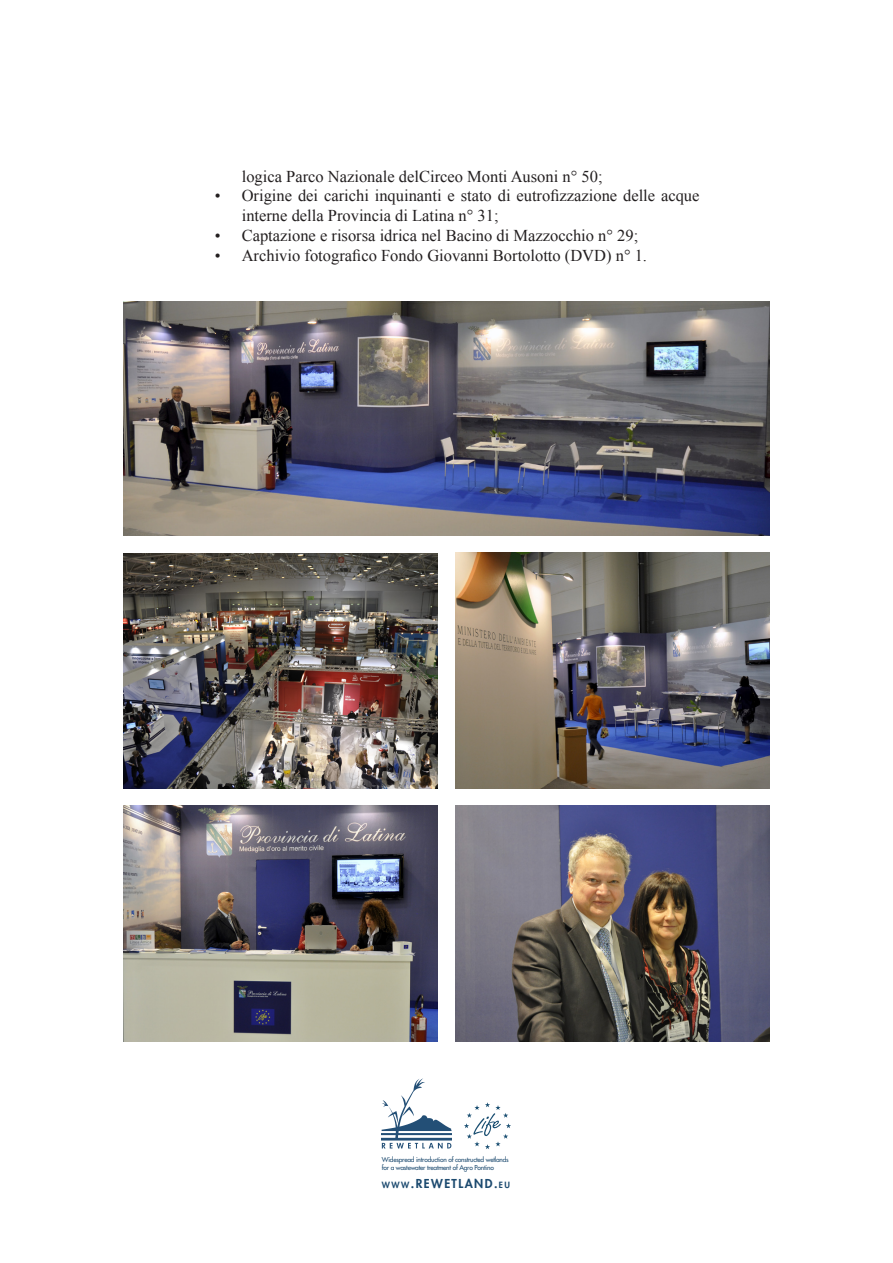
<style>
.page{position:relative;width:893px;height:1263px;background:#fff}
.page>*{position:absolute;margin:0;border:0;box-sizing:border-box;transform-origin:0 0}
.t1{font:16.5px/19.8px "Times New Roman";color:#231f20}
.t2{font:800 12px "Futura Std";color:#1c4a6f}
.t3{font:500 6.6px/7.9px "Futura Std";letter-spacing:-.03em;color:#1c4a6f}
.s1{font-size:8.4px}
</style>
<div class="page">
<img style="left:123px;top:302px;width:647px;height:234px">
<img style="left:123px;top:554px;width:315px;height:235px">
<img style="left:455px;top:553px;width:315px;height:236px">
<img style="left:123px;top:806px;width:315px;height:236px">
<img style="left:455px;top:806px;width:315px;height:236px">
<svg style="left:382px;top:1078px;width:70px;height:70px"></svg>
<svg style="left:464px;top:1102px;width:47px;height:47px"></svg>
<p class="t1" style="left:242px;top:166px;width:362px">logica Parco Nazionale delCirceo Monti Ausoni n° 50;</p>
<p class="t1" style="left:242px;top:186px;width:459px;text-indent:-27px">• Origine dei carichi inquinanti e stato di eutrofizzazione delle acque interne della Provincia di Latina n° 31;</p>
<p class="t1" style="left:215px;top:225px;width:425px">• Captazione e risorsa idrica nel Bacino di Mazzocchio n° 29;</p>
<p class="t1" style="left:215px;top:245px;width:434px">• Archivio fotografico Fondo Giovanni Bortolotto (DVD) n° 1.</p>
<p class="t3" style="left:382px;top:1155px;width:128px">Widespread introduction of constructed wetlands for a wastewater treatment of Agro Pontino</p>
<p class="t2" style="left:382px;top:1176px;width:72px"><span class="s1">WWW</span>.REWETLAN</p>
<p class="t2" style="left:485px;top:1176px;width:27px">D.<span class="s1">EU</span></p>
</div>
